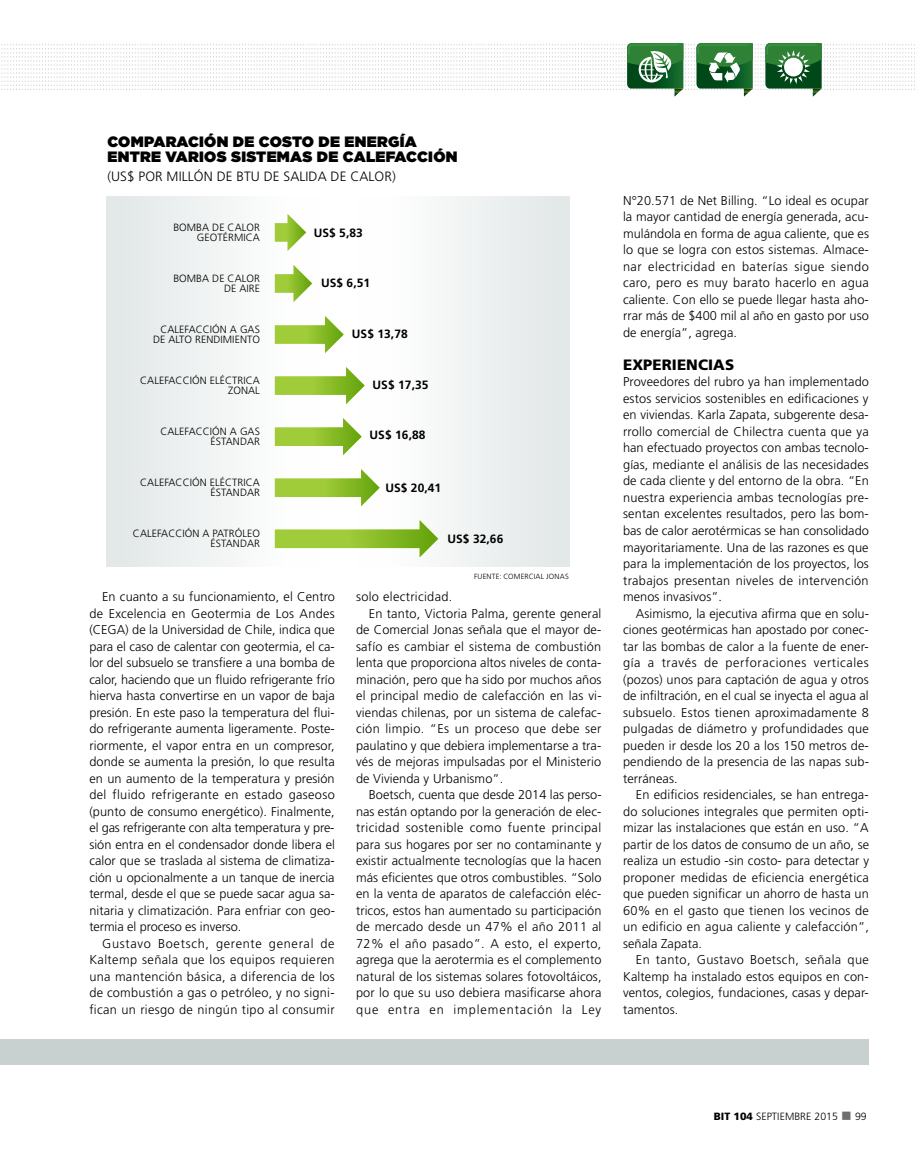
<style>
.page{position:relative;width:915px;height:1170px;background:#fff}
.page>*{position:absolute;margin:0;border:0;box-sizing:border-box;transform-origin:0 0}
.t1{font:900 15px/15px "Gotham";letter-spacing:.02em;color:#000}
.t2{font:900 15px "Frutiger";letter-spacing:.005em;color:#000}
.t3{font:300 13.5px "Frutiger";letter-spacing:.005em;color:#000}
.t4{font:300 12.75px/16.5px "Frutiger";letter-spacing:.01em;color:#000;text-align:justify}
.t5{font:300 12.75px "Frutiger";letter-spacing:.035em;color:#000}
.t6{font:300 12.75px "Frutiger";letter-spacing:.03em;color:#000}
.t7{font:300 12.75px "Frutiger";letter-spacing:.07em;color:#000}
.t8{font:700 12px "Frutiger";letter-spacing:.005em;color:#000}
.t9{font:300 10.5px/10.5px "Frutiger";letter-spacing:.005em;color:#000;text-align:right}
.t10{font:300 7.5px "Frutiger";letter-spacing:.025em;color:#000}
.s1{font-weight:900}
.s2{color:#6d6e71}
</style>
<div class="page">
<div style="left:106px;top:196px;width:213px;height:370px;background:linear-gradient(to right,#e1e7e7,#fff)"></div>
<div style="left:356px;top:196px;width:214px;height:370px;background:linear-gradient(to right,#fff,#e2e7e7)"></div>
<svg style="left:1px;top:43px;width:911px;height:54px"></svg>
<div style="left:0;top:1039px;width:868px;height:25px;background:#c8d0d0"></div>
<svg style="left:275px;top:214px;width:31px;height:37px"></svg>
<svg style="left:275px;top:265px;width:37px;height:37px"></svg>
<svg style="left:275px;top:316px;width:68px;height:37px"></svg>
<svg style="left:275px;top:367px;width:89px;height:37px"></svg>
<svg style="left:275px;top:418px;width:86px;height:37px"></svg>
<svg style="left:275px;top:469px;width:104px;height:37px"></svg>
<svg style="left:275px;top:520px;width:163px;height:37px"></svg>
<p class="t1" style="left:107px;top:134px;width:351px">COMPARACIÓN DE COSTO DE ENERGÍA<br>ENTRE VARIOS SISTEMAS DE CALEFACCIÓN</p>
<p class="t3" style="left:107px;top:169px;width:290px">(US$ por millón de btu de salida de calor)</p>
<p class="t9" style="left:173px;top:222px;width:88px">bomba de calor geotérmica</p>
<p class="t8" style="left:313px;top:226px;width:51px">US$ 5,83</p>
<p class="t8" style="left:321px;top:275px;width:51px">US$ 6,51</p>
<p class="t9" style="left:173px;top:273px;width:88px">bomba de calor de aire</p>
<p class="t9" style="left:153px;top:324px;width:108px">calefacción a gas de alto rendimiento</p>
<p class="t9" style="left:140px;top:375px;width:121px">calefacción eléctrica zonal</p>
<p class="t9" style="left:160px;top:426px;width:101px">calefacción a gas éstandar</p>
<p class="t9" style="left:140px;top:477px;width:121px">calefacción eléctrica éstandar</p>
<p class="t9" style="left:133px;top:528px;width:128px">calefacción a patróleo éstandar</p>
<p class="t8" style="left:352px;top:327px;width:57px">US$ 13,78</p>
<p class="t8" style="left:372px;top:378px;width:57px">US$ 17,35</p>
<p class="t8" style="left:369px;top:428px;width:57px">US$ 16,88</p>
<p class="t8" style="left:385px;top:481px;width:57px">US$ 20,41</p>
<p class="t8" style="left:447px;top:532px;width:57px">US$ 32,66</p>
<p class="t10" style="left:474px;top:572px;width:96px">Fu ente: Comercial Jonas</p>
<p class="t4" style="left:89px;top:588px;width:247px;text-indent:13px">En cuanto a su funcionamiento, el Centro de Excelencia en Geotermia de Los Andes (CEGA</p>
<p class="t4" style="left:89px;top:621px;width:247px;text-indent:36px">) de la Universidad de C hile, indica que para el caso de calentar con geotermia, el ca&shy;lor del subsuelo se transfiere a una bomba de calor, haciendo que un fluido refrigerante frío hierva hasta convertirse en un vapor de baja presión. En este paso la temperatura del flui&shy;do refrigerante aumenta ligeramente. Poste&shy;riormente, el vapor entra en un compresor, donde se aumenta la presión, lo que resulta en un aumento de la temperatura y presión del fluido refrigerante en estado gaseoso (punto de consumo energético). Finalmente, el gas refrigerante con alta temperatura y pre&shy;sión entra en el condensador donde libera el calor que se traslada al sistema de climatiza&shy;ción u opcionalmente a un tanque de inercia termal, desde el que se puede sacar agua sa&shy;nitaria y climatización. Para enfriar con geo&shy;termia el proceso es inverso.</p>
<p class="t4" style="left:89px;top:935px;width:247px;text-indent:13px">Gustavo Boetsch, gerente general de Kaltemp señala que los equipos requieren una mantención básica, a diferencia de los de combustión a gas o petróleo, y no signi&shy;fican un riesgo de ningún tipo al consumir</p>
<p class="t4" style="left:356px;top:588px;width:98px">solo electricidad.</p>
<p class="t4" style="left:369px;top:605px;width:234px">En tanto, Victoria Palma, gerente general</p>
<p class="t4" style="left:356px;top:621px;width:247px">de Comercial Jonas señala que el mayor de-</p>
<p class="t4" style="left:356px;top:638px;width:247px">safío es cambiar el sistema de combustión</p>
<p class="t4" style="left:356px;top:654px;width:247px">lenta que proporciona altos niveles de conta-</p>
<p class="t4" style="left:356px;top:671px;width:247px">minación, pero que ha sido por muchos años</p>
<p class="t4" style="left:356px;top:687px;width:247px">el principal medio de calefacción en las vi-</p>
<p class="t4" style="left:356px;top:704px;width:247px">viendas chilenas, por un sistema de calefac-</p>
<p class="t4" style="left:356px;top:720px;width:247px">ción limpio. “Es un proceso que debe ser</p>
<p class="t4" style="left:356px;top:737px;width:246px">paulatino y que debiera implementarse a tra-</p>
<p class="t4" style="left:356px;top:753px;width:247px">vés de mejoras impulsadas por el M inisterio</p>
<p class="t4" style="left:356px;top:770px;width:149px">de Vivienda y Urbanismo”.</p>
<p class="t4" style="left:369px;top:786px;width:234px">Boetsch, cuenta que desde 2014 las perso-</p>
<p class="t4" style="left:356px;top:803px;width:246px">nas están optando por la generación de elec-</p>
<p class="t5" style="left:356px;top:820px;width:247px">tricidad sostenible como fuente principal</p>
<p class="t4" style="left:356px;top:836px;width:247px">para sus hogares por ser no contaminante y</p>
<p class="t4" style="left:356px;top:852px;width:247px">existir actualmente tecnologías que la hacen</p>
<p class="t4" style="left:356px;top:869px;width:247px">más eficientes que otros combustibles. “Solo</p>
<p class="t4" style="left:356px;top:885px;width:247px">en la venta de aparatos de calefacción eléc-</p>
<p class="t4" style="left:356px;top:902px;width:247px">tricos, estos han aumentado su participación</p>
<p class="t4" style="left:356px;top:918px;width:247px">de mercado desde un 47% el año 2011 al</p>
<p class="t6" style="left:356px;top:936px;width:247px">72% el año pasado”. A esto, el experto,</p>
<p class="t4" style="left:356px;top:951px;width:247px">agrega que la aerotermia es el complemento</p>
<p class="t4" style="left:356px;top:968px;width:247px">natural de los sistemas solares fotovoltáicos,</p>
<p class="t4" style="left:356px;top:984px;width:247px">por lo que su uso debiera masificarse ahora</p>
<p class="t7" style="left:356px;top:1002px;width:247px">que entra en implementación la Ley</p>
<p class="t4" style="left:623px;top:192px;width:247px">N°20.571 de Net Billing. “Lo ideal es ocupar la mayor cantidad de energía generada, acu&shy;mulándola en forma de agua caliente, que es lo que se logra con estos sistemas. Almace&shy;nar electricidad en baterías sigue siendo caro, pero es muy barato hacerlo en agua caliente. Con ello se puede llegar hasta aho&shy;rrar más de $400 mil al año en gasto por uso de energía”, agrega.</p>
<p class="t2" style="left:623px;top:355px;width:113px">EXPERIENCIAS</p>
<p class="t4" style="left:623px;top:374px;width:247px">Proveedores del rubro ya han implementado estos servicios sostenibles en edificaciones y en viviendas. Karla Zapata, subgerente desa&shy;rrollo comercial de C hilectra cuenta que ya han efectuado proyectos con ambas tecnolo&shy;gías, mediante el análisis de las necesidades de cada cliente y del entorno de la obra. “En nuestra experiencia ambas tecnologías pre&shy;sentan excelentes resultados, pero las bom&shy;bas de calor aerotérmicas se han consolidado mayoritariamente. Una de las razones es que para la implementación de los proyectos, los trabajos presentan niveles de intervención menos invasivos”.</p>
<p class="t4" style="left:623px;top:604px;width:247px;text-indent:13px">Asimismo, la ejecutiva afirma que en solu&shy;ciones geotérmicas han apostado por conec&shy;tar las bombas de calor a la fuente de ener&shy;gía a través de perforaciones verticales (pozos) unos para captación de agua y otros de infiltración, en el cual se inyecta el agua al subsuelo. Estos tienen aproximadamente 8 pulgadas de diámetro y profundidades que pueden ir desde los 20 a los 150 metros de&shy;pendiendo de la presencia de las napas sub&shy;terráneas.</p>
<p class="t4" style="left:623px;top:786px;width:247px;text-indent:13px">En edificios residenciales, se han entrega&shy;do soluciones integrales que permiten opti&shy;mizar las instalaciones que están en uso. “A partir de los datos de consumo de un año, se realiza un estudio -sin costo- para detectar y proponer medidas de eficiencia energética que pueden significar un ahorro de hasta un 60% en el gasto que tienen los vecinos de un edificio en agua caliente y calefacción”, señala Zapata.</p>
<p class="t4" style="left:623px;top:951px;width:247px;text-indent:13px">En tanto, Gustavo Boetsch, señala que Kaltemp ha instalado estos equipos en con&shy;ventos, colegios, fundaciones, casas y depar&shy;tamentos.</p>
<p class="t9" style="left:713px;top:1110px;width:154px"><span class="s1">BIT 104</span> septiembre 2015 <span class="s2">■</span> 99</p>
</div>
